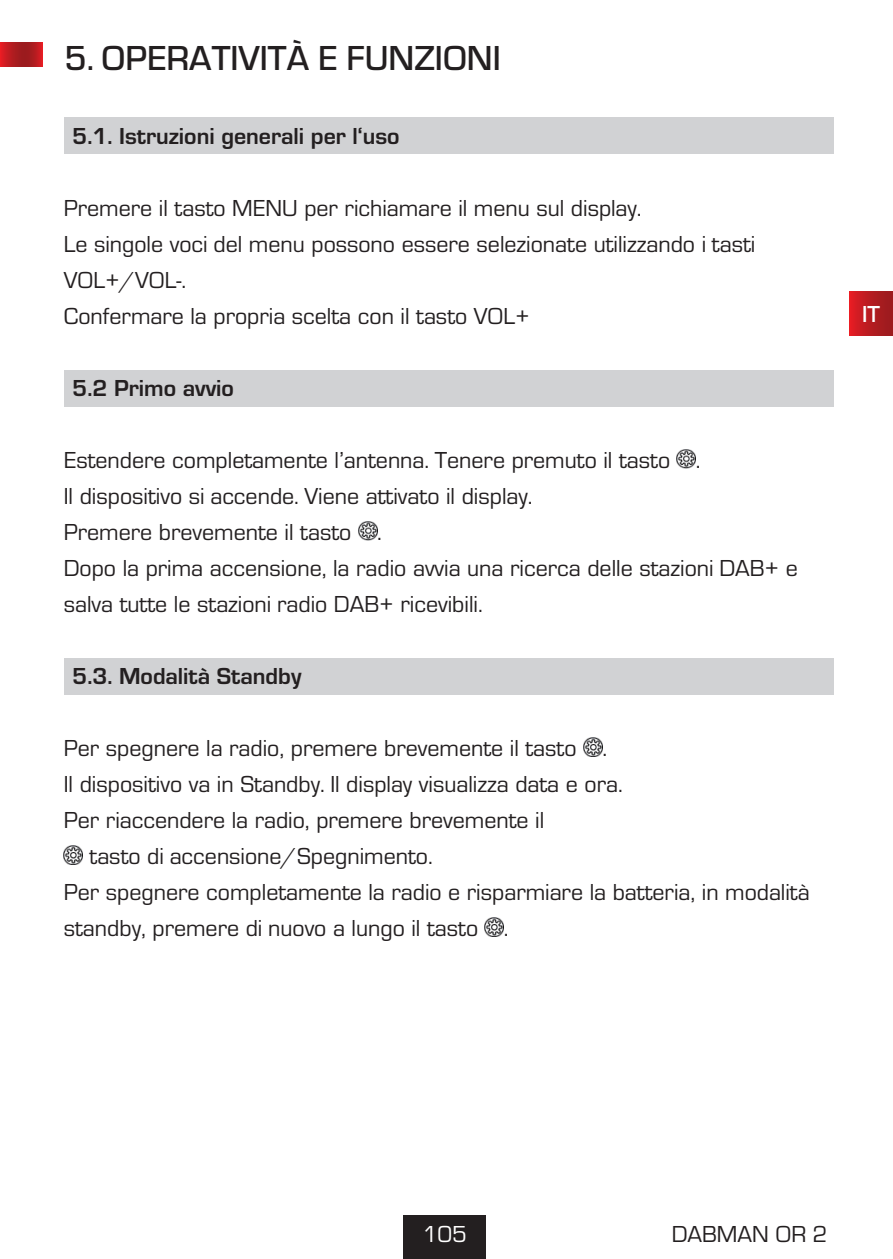
<style>
.page{position:relative;width:893px;height:1259px;background:#fff}
.page>*{position:absolute;margin:0;border:0;box-sizing:border-box;transform-origin:0 0}
.t1{font:500 36px "Eurostile OT";color:#231f20}
.t2{font:24px/36px "Eurostile OT";color:#231f20}
.t3{font:700 24px "Eurostile OT";color:#231f20}
.t4{font:24px "Eurostile OT";color:#fff}
.t5{font:500 24px "Eurostile OT";color:#fff}
</style>
<div class="page">
<div style="left:849px;top:292px;width:44px;height:43px;background:linear-gradient(to right,#e01c24,#951b1e)"></div>
<div style="left:403px;top:1215px;width:83px;height:44px;background:#231f20"></div>
<svg style="left:0;top:43px;width:43px;height:24px"></svg>
<div style="left:64px;top:117px;width:769px;height:37px;background:#d1d2d4"></div>
<div style="left:64px;top:369px;width:769px;height:37px;background:#d1d2d4"></div>
<div style="left:64px;top:657px;width:769px;height:37px;background:#d1d2d4"></div>
<img style="left:677px;top:450px;width:19px;height:18px">
<img style="left:358px;top:522px;width:19px;height:18px">
<img style="left:583px;top:738px;width:19px;height:18px">
<img style="left:64px;top:846px;width:19px;height:18px">
<img style="left:485px;top:918px;width:19px;height:18px">
<h1 class="t1" style="left:65px;top:38px;width:438px">5. OPERATIVITÀ E FUNZIONI</h1>
<p class="t3" style="left:72px;top:123px;width:329px">5.1. Istruzioni generali per l‘uso</p>
<p class="t2" style="left:64px;top:191px;width:693px">Premere il tasto MENU per richiamare il menu sul display.<br>Le singole voci del menu possono essere selezionate utilizzando i tasti VOL+/VOL-.<br>Confermare la propria scelta con il tasto VOL+</p>
<p class="t3" style="left:72px;top:375px;width:163px">5.2 Primo avvio</p>
<p class="t2" style="left:64px;top:443px;width:736px">Estendere completamente l’antenna. Tenere premuto il tasto .<br>Il dispositivo si accende. Viene attivato il display.<br>Premere brevemente il tasto .<br>Dopo la prima accensione, la radio avvia una ricerca delle stazioni DAB+ e salva tutte le stazioni radio DAB+ ricevibili.</p>
<p class="t3" style="left:72px;top:663px;width:231px">5.3. Modalità Standby</p>
<p class="t2" style="left:64px;top:731px;width:545px">Per spegnere la radio, premere brevemente il tasto .</p>
<p class="t2" style="left:64px;top:767px;width:560px">Il dispositivo va in Standby. Il display visualizza data e ora.</p>
<p class="t2" style="left:64px;top:803px;width:482px">Per riaccendere la radio, premere brevemente il</p>
<p class="t2" style="left:90px;top:839px;width:345px">tasto di accensione/Spegnimento.</p>
<p class="t2" style="left:64px;top:875px;width:747px">Per spegnere completamente la radio e risparmiare la batteria, in modalità</p>
<p class="t2" style="left:64px;top:911px;width:446px">standby, premere di nuovo a lungo il tasto .</p>
<p class="t5" style="left:862px;top:301px;width:19px">IT</p>
<p class="t4" style="left:423px;top:1221px;width:46px">105</p>
<p class="t2" style="left:672px;top:1216px;width:157px">DABMAN OR 2</p>
</div>
